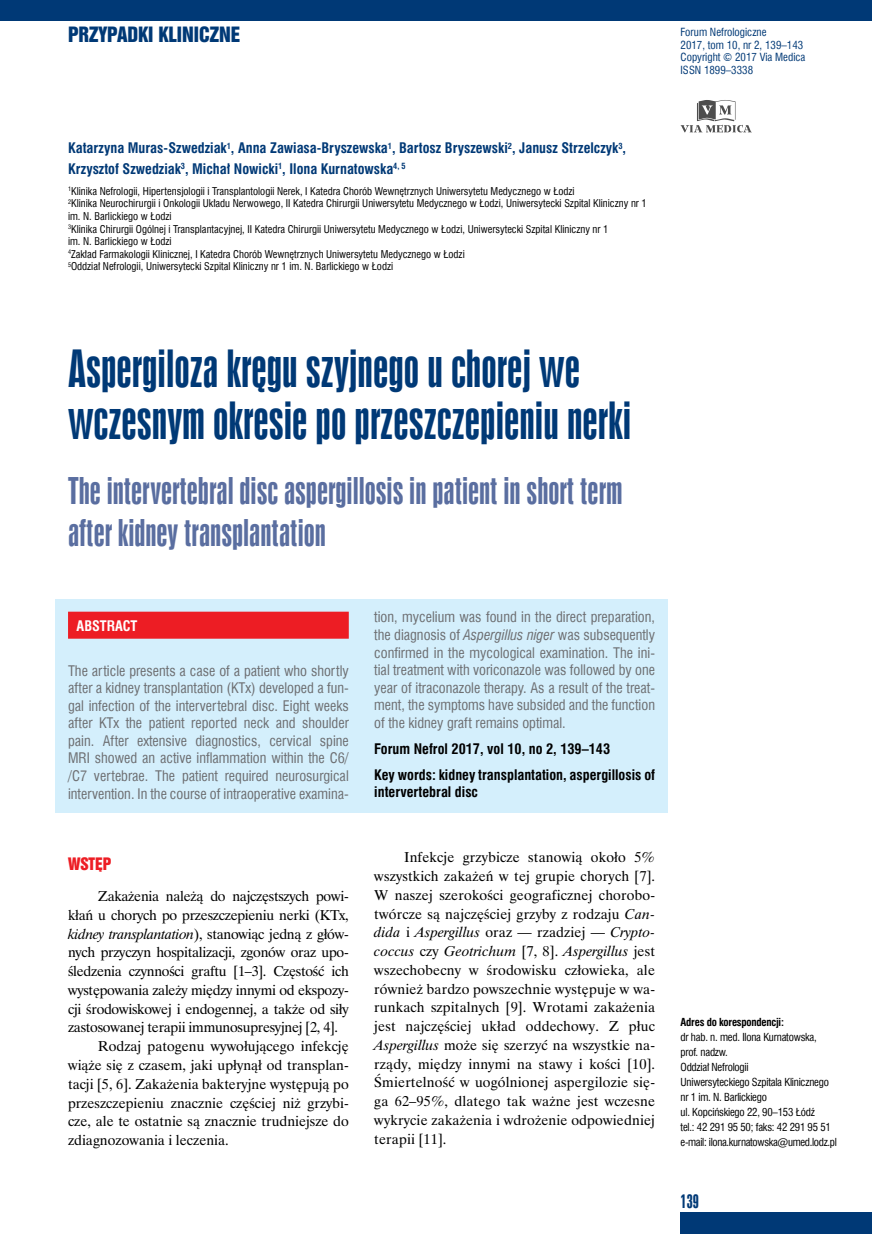
<style>
.page{position:relative;width:872px;height:1234px;background:#fff}
.page>*{position:absolute;margin:0;border:0;box-sizing:border-box;transform-origin:0 0}
._00_Tytuł_polski{font:48px/52.5px "Swis 924 EU";color:#003976}
._01_Tytuł_angielski{font:34.5px/41.4px "Swis 924 EU";color:#5a6ea0}
.t1{font:19.35px "Swis 921 EU";color:#003976}
.t2{font:18px "Swis 924 EU";color:#003976}
._35_Śródtytuł_I{font:15.75px "Swis 921 EU";color:#ed1d24}
._30_Tekst{font:14.25px/18.8px "Time Ibis EE";color:#000;text-align:justify}
._15_Streszczenie_ang{font:14.25px/17.5px "Swis 721 Cn EU";color:#6d6e71;text-align:justify}
._05_Autorzy{font:700 14.25px/20.4px "Swis 721 Cn EU";color:#003976}
._15_Key_words{font:700 14.25px/17.5px "Swis 721 Cn EU";color:#000}
._15_Streszczenie_ang-2{font:700 14.25px "Swis 721 Cn EU";color:#fff}
.t3{font:10.95px "Swis 721 Cn EU";color:#003976}
._20_Adres_koresponde{font:10.8px/15px "Swis 721 Cn EU";letter-spacing:-.02em;color:#000}
._20_Adres_koresponde-2{font:700 10.8px "Swis 721 Cn EU";letter-spacing:-.02em;color:#000}
._10_Kliniki{font:10.5px/12.6px "Swis 721 Cn EU";color:#000}
.s1{font-style:italic}
</style>
<div class="page">
<div style="left:680px;top:1212px;width:192px;height:21px;background:#003976"></div>
<div style="left:0;top:0;width:872px;height:21px;background:#003976"></div>
<svg style="left:680px;top:100px;width:71px;height:33px"></svg>
<div style="left:55px;top:598px;width:613px;height:214px;background:#d4effc"></div>
<div style="left:68px;top:611px;width:281px;height:27px;background:#ed1d24"></div>
<h3 class="t1" style="left:68px;top:22px;width:174px">PRZYPADKI KLINICZNE</h3>
<p class="t3" style="left:680px;top:25px;width:87px">Forum Nefrologiczne</p>
<p class="t3" style="left:680px;top:37px;width:124px">2017, tom 10, nr 2, 139–143</p>
<p class="t3" style="left:680px;top:50px;width:126px">Copyright © 2017 Via Medica</p>
<p class="t3" style="left:680px;top:62px;width:74px">ISSN 1899–3338</p>
<p class="_05_Autorzy" style="left:68px;top:138px;width:559px">Katarzyna Muras-Szwedziak<sup>1</sup>, Anna Zawiasa-Bryszewska<sup>1</sup>, Bartosz Bryszewski<sup>2</sup>, Janusz Strzelczyk<sup>3</sup>,<br>Krzysztof Szwedziak<sup>3</sup>, Michał Nowicki<sup>1</sup>, Ilona Kurnatowska<sup>4,</sup> <sup>5</sup></p>
<p class="_10_Kliniki" style="left:68px;top:184px;width:580px"><sup>1</sup>Klinika Nefrologii, Hipertensjologii i Transplantologii Nerek, I Katedra Chorób Wewnętrznych Uniwersytetu Medycznego w Łodzi<br><sup>2</sup>Klinika Neurochirurgii i Onkologii Układu Nerwowego, II Katedra Chirurgii Uniwersytetu Medycznego w Łodzi, Uniwersytecki Szpital Kliniczny nr 1 im. N. Barlickiego w Łodzi<br><sup>3</sup>Klinika Chirurgii Ogólnej i Transplantacyjnej, II Katedra Chirurgii Uniwersytetu Medycznego w Łodzi, Uniwersytecki Szpital Kliniczny nr 1<br>im. N. Barlickiego w Łodzi<br><sup>4</sup>Zakład Farmakologii Klinicznej, I Katedra Chorób Wewnętrznych Uniwersytetu Medycznego w Łodzi<br><sup>5</sup>Oddział Nefrologii, Uniwersytecki Szpital Kliniczny nr 1 im. N. Barlickiego w Łodzi</p>
<p class="_00_Tytuł_polski" style="left:68px;top:342px;width:564px">Aspergiloza kręgu szyjnego u chorej we wczesnym okresie po przeszczepieniu nerki</p>
<p class="_01_Tytuł_angielski" style="left:68px;top:470px;width:556px">The intervertebral disc aspergillosis in patient in short term after kidney transplantation</p>
<p class="_15_Streszczenie_ang-2" style="left:77px;top:617px;width:62px">ABSTRACT</p>
<p class="_15_Streszczenie_ang" style="left:68px;top:661px;width:282px">The article presents a case of a patient who shortly after a kidney transplantation (KTx) developed a fun&shy;gal infection of the intervertebral disc. Eight weeks after KTx the patient reported neck and shoulder pain. After extensive diagnostics, cervical spine MRI showed an active inflammation within the C6/ /C7 vertebrae. The patient required neurosurgical intervention. In the course of intraoperative examina-</p>
<p class="_35_Śródtytuł_I" style="left:68px;top:853px;width:45px">WSTĘP</p>
<p class="_30_Tekst" style="left:68px;top:886px;width:282px;text-indent:30px">Zakażenia należą do najczęstszych powi&shy;kłań u chorych po przeszczepieniu nerki (KTx, <span class="s1">kidney transplantation</span>), stanowiąc jedną z głów&shy;nych przyczyn hospitalizacji, zgonów oraz upo&shy;śledzenia czynności graftu [1–3]. Częstość ich występowania zależy między innymi od ekspozy&shy;cji środowiskowej i endogennej, a także od siły zastosowanej terapii immunosupresyjnej [2, 4].</p>
<p class="_30_Tekst" style="left:68px;top:1036px;width:282px;text-indent:30px">Rodzaj patogenu wywołującego infekcję wiąże się z czasem, jaki upłynął od transplan&shy;tacji [5, 6]. Zakażenia bakteryjne występują po przeszczepieniu znacznie częściej niż grzybi&shy;cze, ale te ostatnie są znacznie trudniejsze do zdiagnozowania i leczenia.</p>
<p class="_15_Streszczenie_ang" style="left:374px;top:608px;width:282px">tion, mycelium was found in the direct preparation, the diagnosis of <span class="s1">Aspergillus niger</span> was subsequently confirmed in the mycological examination. The ini&shy;tial treatment with voriconazole was followed by one year of itraconazole therapy. As a result of the treat&shy;ment, the symptoms have subsided and the function of the kidney graft remains optimal.</p>
<p class="_15_Key_words" style="left:374px;top:740px;width:237px">Forum Nefrol 2017, vol 10, no 2, 139–143</p>
<p class="_15_Key_words" style="left:374px;top:766px;width:282px">Key words: kidney transplantation, aspergillosis of intervertebral disc</p>
<p class="_30_Tekst" style="left:374px;top:847px;width:282px;text-indent:30px">Infekcje grzybicze stanowią około 5% wszystkich zakażeń w tej grupie chorych [7].<br>W naszej szerokości geograficznej chorobo&shy;twórcze są najczęściej grzyby z rodzaju <span class="s1">Can&shy;dida</span> i <span class="s1">Aspergillus</span> oraz — rzadziej — <span class="s1">Crypto&shy;coccus</span> czy <span class="s1">Geotrichum</span> [7, 8]. <span class="s1">Aspergillus</span> jest wszechobecny w środowisku człowieka, ale również bardzo powszechnie występuje w wa&shy;runkach szpitalnych [9]. Wrotami zakażenia jest najczęściej układ oddechowy. Z płuc <span class="s1">Aspergillus</span> może się szerzyć na wszystkie na&shy;rządy, między innymi na stawy i kości [10].<br>Śmiertelność w uogólnionej aspergilozie się&shy;ga 62–95%, dlatego tak ważne jest wczesne wykrycie zakażenia i wdrożenie odpowiedniej terapii [11].</p>
<p class="_20_Adres_koresponde-2" style="left:680px;top:1015px;width:105px">Adres do korespondencji:</p>
<p class="_20_Adres_koresponde" style="left:680px;top:1029px;width:138px">dr hab. n. med. Ilona Kurnatowska, prof. nadzw.</p>
<p class="_20_Adres_koresponde" style="left:680px;top:1059px;width:69px">Oddział Nefrologii</p>
<p class="_20_Adres_koresponde" style="left:680px;top:1074px;width:150px">Uniwersyteckiego Szpitala Klinicznego nr 1 im. N. Barlickiego</p>
<p class="_20_Adres_koresponde" style="left:680px;top:1104px;width:136px">ul. Kopcińskiego 22, 90–153 Łódź</p>
<p class="_20_Adres_koresponde" style="left:680px;top:1119px;width:152px">tel.: 42 291 95 50; faks: 42 291 95 51</p>
<p class="_20_Adres_koresponde" style="left:680px;top:1134px;width:158px">e-mail: ilona.kurnatowska@umed.lodz.pl</p>
<p class="t2" style="left:680px;top:1190px;width:20px">139</p>
</div>
